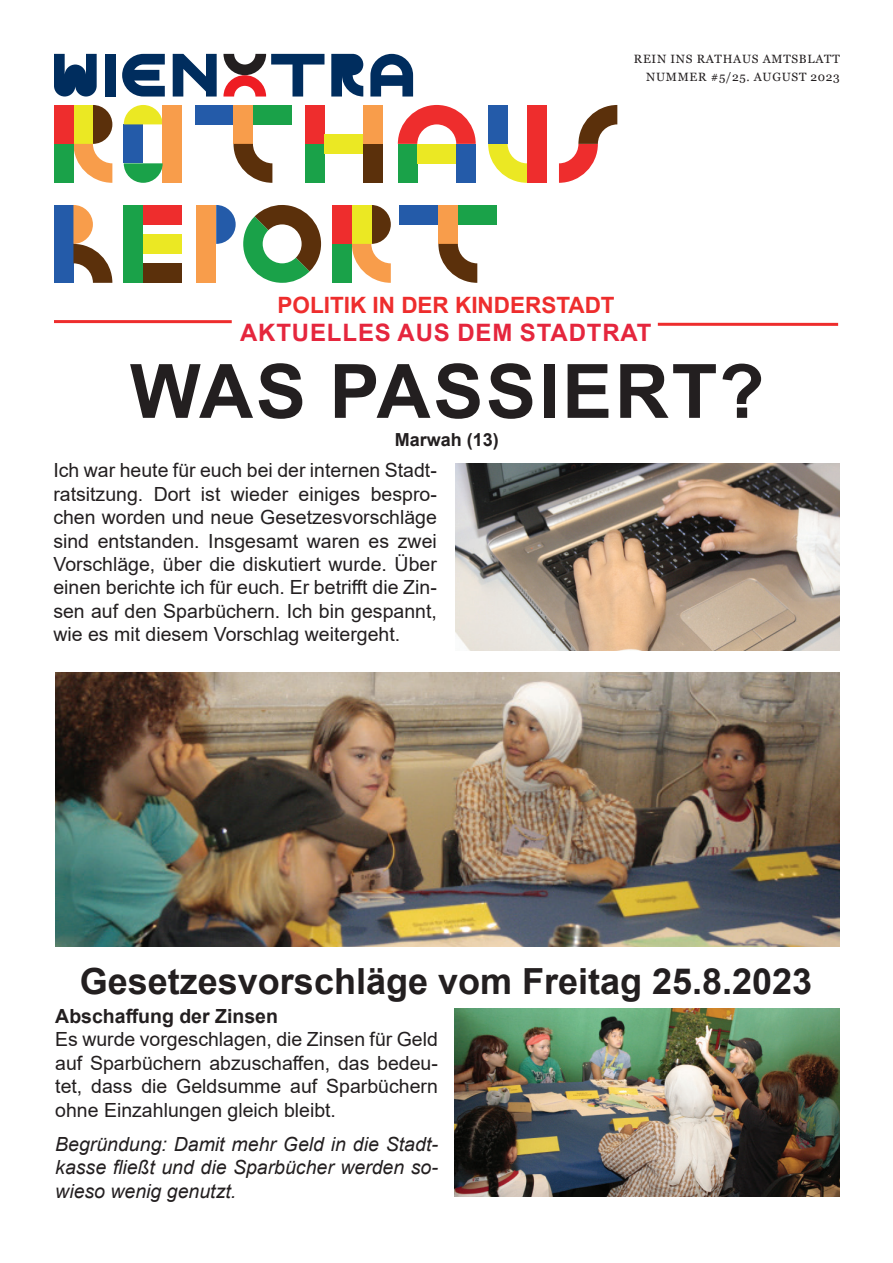
<style>
.page{position:relative;width:893px;height:1263px;background:#fff}
.page>*{position:absolute;margin:0;border:0;box-sizing:border-box;transform-origin:0 0}
.t1{font:700 75px "Arial";letter-spacing:.035em;color:#231f20}
.t2{font:700 36px "Arial";color:#231f20}
.t3{font:700 24px "Arial";letter-spacing:.035em;color:#e5263d}
.t4{font:700 22.5px "Arial";color:#ee2d2d}
.t5{font:19.5px/23.4px "Arial";color:#231f20;text-align:justify}
.t6{font:italic 19.5px/23.4px "Arial";color:#231f20;text-align:justify}
.t7{font:700 19.5px "Arial";color:#231f20}
.t8{font:700 18px "Arial";color:#231f20}
.t9{font:12px/18px "Georgia";letter-spacing:.06em;color:#231f20}
</style>
<div class="page">
<hr style="left:658px;top:323px;width:180px;height:3px;background:#ee2d2d">
<div style="left:54px;top:105px;width:19px;height:39px;background:#ee2d2d"></div>
<svg style="left:73px;top:105px;width:39px;height:78px"></svg>
<div style="left:54px;top:144px;width:19px;height:39px;background:#1aa249"></div>
<div style="left:124px;top:124px;width:19px;height:39px;background:#245ba9"></div>
<svg style="left:124px;top:105px;width:39px;height:19px"></svg>
<div style="left:163px;top:105px;width:19px;height:78px;background:#f89d4b"></div>
<svg style="left:124px;top:163px;width:39px;height:20px"></svg>
<div style="left:195px;top:105px;width:38px;height:19px;background:#245ba9"></div>
<div style="left:253px;top:105px;width:39px;height:19px;background:#1aa249"></div>
<div style="left:233px;top:105px;width:20px;height:39px;background:#f89d4b"></div>
<svg style="left:233px;top:144px;width:39px;height:39px"></svg>
<div style="left:305px;top:105px;width:19px;height:39px;background:#ee2d2d"></div>
<div style="left:305px;top:144px;width:19px;height:39px;background:#1aa249"></div>
<div style="left:324px;top:134px;width:39px;height:20px;background:#ebe823"></div>
<div style="left:363px;top:105px;width:20px;height:39px;background:#f89d4b"></div>
<div style="left:363px;top:144px;width:20px;height:39px;background:#5b300b"></div>
<svg style="left:398px;top:105px;width:78px;height:39px"></svg>
<div style="left:398px;top:144px;width:19px;height:39px;background:#1aa249"></div>
<div style="left:417px;top:144px;width:39px;height:19px;background:#ebe823"></div>
<div style="left:456px;top:144px;width:20px;height:39px;background:#245ba9"></div>
<svg style="left:488px;top:144px;width:39px;height:39px"></svg>
<div style="left:488px;top:105px;width:20px;height:39px;background:#245ba9"></div>
<div style="left:527px;top:105px;width:19px;height:78px;background:#ee2d2d"></div>
<svg style="left:559px;top:105px;width:58px;height:78px"></svg>
<div style="left:54px;top:205px;width:19px;height:78px;background:#245ba9"></div>
<svg style="left:73px;top:205px;width:39px;height:78px"></svg>
<div style="left:123px;top:205px;width:20px;height:78px;background:#1aa249"></div>
<div style="left:143px;top:205px;width:39px;height:19px;background:#ee2d2d"></div>
<div style="left:143px;top:234px;width:39px;height:20px;background:#ebe823"></div>
<div style="left:143px;top:263px;width:39px;height:20px;background:#5b300b"></div>
<div style="left:197px;top:205px;width:19px;height:78px;background:#f89d4b"></div>
<svg style="left:216px;top:205px;width:20px;height:39px"></svg>
<svg style="left:243px;top:205px;width:78px;height:78px"></svg>
<div style="left:332px;top:205px;width:20px;height:39px;background:#ee2d2d"></div>
<svg style="left:352px;top:205px;width:39px;height:78px"></svg>
<div style="left:332px;top:244px;width:20px;height:39px;background:#1aa249"></div>
<div style="left:399px;top:205px;width:39px;height:19px;background:#245ba9"></div>
<div style="left:458px;top:205px;width:39px;height:19px;background:#1aa249"></div>
<div style="left:438px;top:205px;width:20px;height:39px;background:#f89d4b"></div>
<svg style="left:438px;top:244px;width:39px;height:39px"></svg>
<svg style="left:54px;top:54px;width:43px;height:43px"></svg>
<div style="left:105px;top:54px;width:11px;height:43px;background:#002d5e"></div>
<svg style="left:173px;top:54px;width:44px;height:43px"></svg>
<svg style="left:223px;top:54px;width:101px;height:43px"></svg>
<svg style="left:331px;top:54px;width:32px;height:43px"></svg>
<svg style="left:122px;top:54px;width:43px;height:43px"></svg>
<svg style="left:370px;top:54px;width:43px;height:43px"></svg>
<hr style="left:54px;top:320px;width:178px;height:3px;background:#ee2d2d">
<img style="left:456px;top:463px;width:383px;height:188px">
<img style="left:55px;top:672px;width:784px;height:274px">
<img style="left:455px;top:1009px;width:384px;height:187px">
<p class="t9" style="left:646px;top:50px;width:187px;text-indent:-12px">REIN INS RATHAUS AMTS BLATT<br>NUMMER</p>
<p class="t9" style="left:711px;top:68px;width:131px">#5/25. AUGUST 2023</p>
<p class="t4" style="left:278px;top:289px;width:45px">POLITIK</p>
<p class="t4" style="left:373px;top:289px;width:46px">IN DER</p>
<p class="t4" style="left:455px;top:289px;width:55px">KINDERST</p>
<p class="t4" style="left:568px;top:289px;width:32px">ADT</p>
<p class="t3" style="left:240px;top:315px;width:413px">Aktuelles aus dem Stadtrat</p>
<h1 class="t1" style="left:130px;top:339px;width:636px">was passiert?</h1>
<p class="t8" style="left:395px;top:427px;width:106px">Marwah (13)</p>
<p class="t5" style="left:53px;top:459px;width:385px">Ich war heute für euch bei der internen Stadt&shy;ratsitzung. Dort ist wieder einiges bespro&shy;chen worden und neue Gesetzesvorschläge sind entstanden. Insgesamt waren es zwei Vorschläge, über die diskutiert wurde. Über einen berichte ich für euch. Er betrifft die Zin&shy;sen auf den Sparbüchern. Ich bin gespannt, wie es mit diesem Vorschlag weitergeht.</p>
<h2 class="t2" style="left:80px;top:956px;width:734px">Gesetzesvorschläge vom Freitag 25.8.2023</h2>
<p class="t7" style="left:55px;top:1002px;width:224px">Abschaffung der Zinsen</p>
<p class="t5" style="left:55px;top:1028px;width:384px">Es wurde vorgeschlagen, die Zinsen für Geld auf Sparbüchern abzuschaffen, das bedeu&shy;tet, dass die Geldsumme auf Sparbüchern ohne Einzahlungen gleich bleibt.</p>
<p class="t6" style="left:55px;top:1132px;width:384px">Begründung: Damit mehr Geld in die Stadt&shy;kasse fließt und die Sparbücher werden so&shy;wieso wenig genutzt.</p>
</div>
